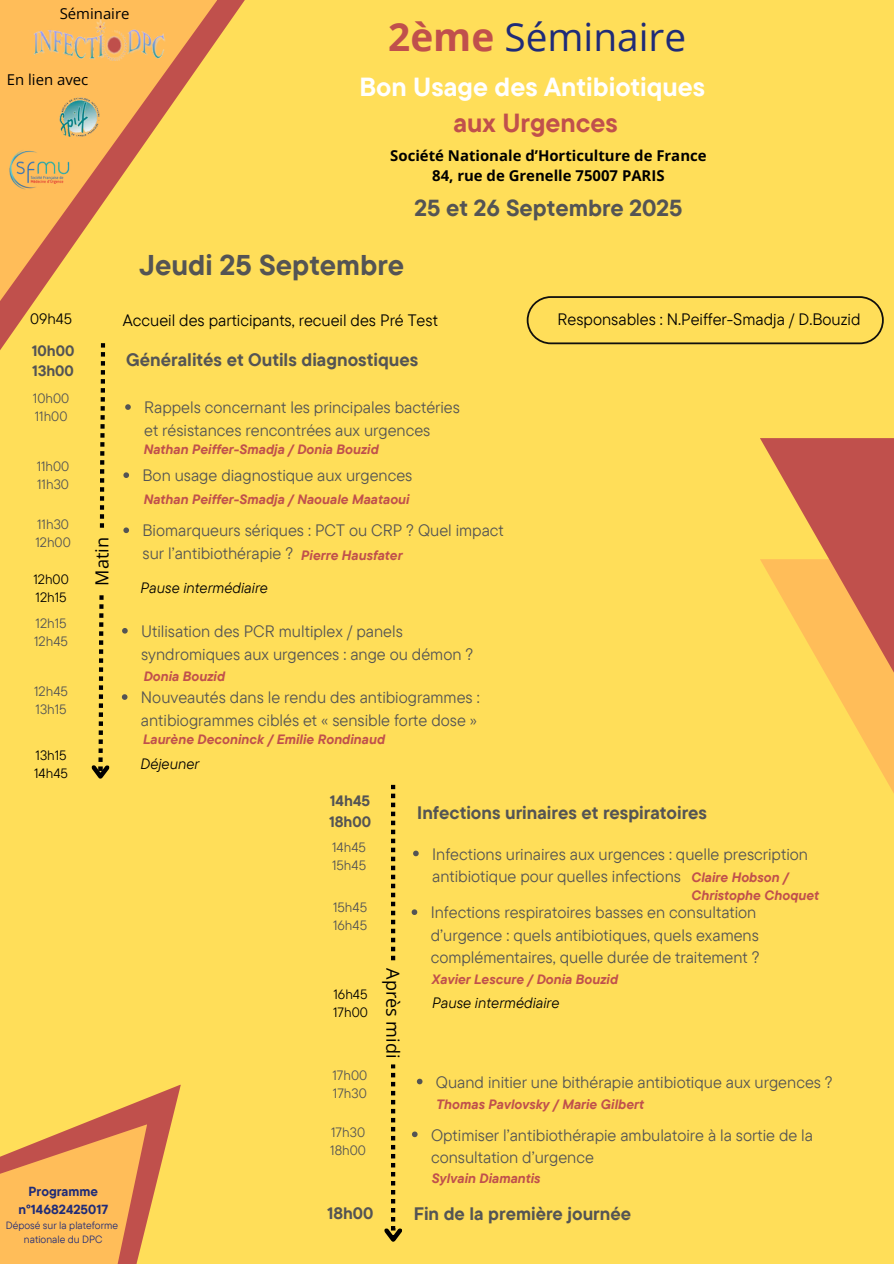
<style>
.page{position:relative;width:894px;height:1264px;background:#fff}
.page>*{position:absolute;margin:0;border:0;box-sizing:border-box;transform-origin:0 0}
.t1{font:38.85px "Open Sans";color:#1f2b78}
.t2{font:700 28.5px "TT Commons Pro";color:#545454}
.t3{font:700 26.1px/36px "TT Commons Pro";color:#fff;text-align:center}
.t4{font:700 23.1px "TT Commons Pro";color:#545454}
.t5{font:700 18px "TT Commons Pro";color:#545454}
.t6{font:18px "Open Sans";color:#000}
.t7{font:16.5px/22.5px "TT Commons Pro";color:#545454}
.t8{font:16.5px "TT Commons Pro";color:#000}
.t9{font:700 16.5px "TT Commons Pro";color:#545454}
.t10{font:italic 15px "TT Commons Pro";color:#000}
.t11{font:700 15px/20.2px "TT Commons Pro";color:#545454}
.t12{font:15px "TT Commons Pro";color:#000}
.t13{font:700 14.85px/20.5px "Open Sans";color:#000;text-align:center}
.t14{font:14.85px "Open Sans";color:#000}
.t15{font:italic 700 13.5px/18px "TT Commons Pro";color:#c0504c}
.t16{font:13.5px/18px "TT Commons Pro";color:#545454}
.t17{font:13.5px "TT Commons Pro";color:#000}
.t18{font:700 13.2px/17.5px "TT Commons Pro";color:#1f2b78;text-align:center}
.t19{font:10.5px "TT Commons Pro";color:#1f2b78}
.s1{font-weight:700;color:#c0504c}
.s2{color:#c0504c}
</style>
<div class="page">
<div style="left:0;top:0;width:893px;height:1263px;background:#ffde59"></div>
<svg style="left:413px;top:850px;width:5px;height:6px"></svg>
<svg style="left:411px;top:909px;width:6px;height:6px"></svg>
<svg style="left:412px;top:1131px;width:5px;height:6px"></svg>
<svg style="left:384px;top:784px;width:18px;height:457px"></svg>
<svg style="left:417px;top:1078px;width:5px;height:6px"></svg>
<svg style="left:824px;top:672px;width:69px;height:120px"></svg>
<svg style="left:760px;top:438px;width:133px;height:234px"></svg>
<svg style="left:0;top:1084px;width:181px;height:179px"></svg>
<svg style="left:91px;top:363px;width:18px;height:415px"></svg>
<svg style="left:125px;top:404px;width:6px;height:6px"></svg>
<svg style="left:123px;top:472px;width:6px;height:6px"></svg>
<svg style="left:123px;top:527px;width:6px;height:6px"></svg>
<svg style="left:122px;top:628px;width:6px;height:5px"></svg>
<svg style="left:122px;top:694px;width:5px;height:6px"></svg>
<svg style="left:526px;top:296px;width:357px;height:48px"></svg>
<svg style="left:0;top:0;width:245px;height:363px"></svg>
<svg style="left:0;top:0;width:217px;height:301px"></svg>
<img style="left:54px;top:89px;width:55px;height:53px">
<img style="left:29px;top:18px;width:145px;height:42px">
<img style="left:9px;top:146px;width:64px;height:47px">
<h6 class="t14" style="left:60px;top:4px;width:71px">Séminaire</h6>
<h4 class="t14" style="left:7px;top:70px;width:83px">En lien avec</h4>
<h6 class="t1" style="left:388px;top:10px;width:299px"><span class="s1">2ème</span> Séminaire</h6>
<p class="t3" style="left:359px;top:68px;width:347px">Bon Usage des Antibiotiques <span class="s2">aux Urgences</span></p>
<p class="t13" style="left:390px;top:145px;width:318px">Société Nationale d’Horticulture de France<br>84, rue de Grenelle 75007 PARIS</p>
<p class="t4" style="left:414px;top:192px;width:269px">25 et 26 Septembre 2025</p>
<h5 class="t2" style="left:139px;top:247px;width:266px">Jeudi 25 Septembre</h5>
<p class="t12" style="left:30px;top:309px;width:43px">09h45</p>
<p class="t8" style="left:123px;top:309px;width:316px">Accueil des participants, recueil des Pré Test</p>
<p class="t11" style="left:32px;top:340px;width:44px">10h00<br>13h00</p>
<h6 class="t5" style="left:126px;top:348px;width:293px">Généralités et Outils diagnostiques</h6>
<p class="t7" style="left:144px;top:396px;width:317px">Rappels concernant les principales bactéries et résistances rencontrées aux urgences</p>
<p class="t16" style="left:33px;top:389px;width:38px">10h00<br>11h00</p>
<p class="t16" style="left:37px;top:457px;width:34px">11h00<br>11h30</p>
<h4 class="t16" style="left:37px;top:514px;width:33px">11h30</h4>
<p class="t16" style="left:35px;top:532px;width:37px">12h00</p>
<p class="t17" style="left:33px;top:570px;width:37px">12h00</p>
<h6 class="t17" style="left:36px;top:588px;width:33px">12h15</h6>
<p class="t16" style="left:36px;top:614px;width:33px">12h15</p>
<p class="t16" style="left:34px;top:632px;width:35px">12h45</p>
<p class="t16" style="left:34px;top:682px;width:35px">12h45</p>
<p class="t16" style="left:36px;top:700px;width:33px">13h15</p>
<p class="t17" style="left:36px;top:746px;width:33px">13h15</p>
<p class="t17" style="left:34px;top:764px;width:35px">14h45</p>
<p class="t6" style="left:89px;top:585px;width:50px;rotate:-90deg">Matin</p>
<p class="t15" style="left:144px;top:440px;width:236px">Nathan Peiffer-Smadja / Donia Bouzid</p>
<p class="t7" style="left:142px;top:464px;width:271px">Bon usage diagnostique aux urgences</p>
<p class="t15" style="left:144px;top:490px;width:267px">Nathan Peiffer-Smadja / Naouale Maataoui</p>
<h6 class="t7" style="left:142px;top:519px;width:363px">Biomarqueurs sériques : PCT ou CRP ? Quel impact sur l’antibiothérapie ?</h6>
<p class="t15" style="left:301px;top:545px;width:103px">Pierre Hausfater</p>
<p class="t10" style="left:140px;top:578px;width:129px">Pause intermédiaire</p>
<p class="t7" style="left:141px;top:619px;width:333px">Utilisation des PCR multiplex / panels syndromiques aux urgences : ange ou démon ?</p>
<p class="t15" style="left:144px;top:667px;width:83px">Donia Bouzid</p>
<h6 class="t7" style="left:141px;top:685px;width:340px">Nouveautés dans le rendu des antibiogrammes : antibiogrammes ciblés et « sensible forte dose »</h6>
<p class="t15" style="left:143px;top:730px;width:243px">Laurène Deconinck / Emilie Rondinaud</p>
<p class="t10" style="left:140px;top:754px;width:60px">Déjeuner</p>
<p class="t8" style="left:557px;top:308px;width:304px">Responsables : N.Peiffer-Smadja / D.Bouzid</p>
<p class="t11" style="left:329px;top:790px;width:43px">14h45<br>18h00</p>
<p class="t5" style="left:417px;top:800px;width:291px">Infections urinaires et respiratoires</p>
<p class="t7" style="left:432px;top:842px;width:377px">Infections urinaires aux urgences : quelle prescription antibiotique pour quelles infections</p>
<h1 class="t16" style="left:332px;top:837px;width:35px">14h45</h1>
<h2 class="t16" style="left:332px;top:855px;width:36px">15h45</h2>
<p class="t15" style="left:691px;top:867px;width:129px">Claire Hobson /<br>Christophe Choquet</p>
<h3 class="t16" style="left:333px;top:897px;width:36px">15h45</h3>
<h2 class="t16" style="left:333px;top:915px;width:36px">16h45</h2>
<h6 class="t7" style="left:430px;top:900px;width:330px">Infections respiratoires basses en consultation d’urgence : quels antibiotiques, quels examens complémentaires, quelle durée de traitement ?</h6>
<p class="t6" style="left:405px;top:968px;width:91px;rotate:90deg">Après midi</p>
<p class="t15" style="left:432px;top:970px;width:188px">Xavier Lescure / Donia Bouzid</p>
<p class="t17" style="left:333px;top:985px;width:36px">16h45</p>
<h5 class="t17" style="left:333px;top:1003px;width:36px">17h00</h5>
<p class="t10" style="left:432px;top:993px;width:129px">Pause intermédiaire</p>
<p class="t18" style="left:18px;top:1182px;width:91px">Programme n°14682425017</p>
<p class="t19" style="left:6px;top:1218px;width:114px">Déposé sur la plateforme</p>
<h6 class="t19" style="left:24px;top:1232px;width:80px">nationale du DPC</h6>
<h6 class="t16" style="left:332px;top:1065px;width:36px">17h00</h6>
<p class="t16" style="left:333px;top:1083px;width:35px">17h30</p>
<h6 class="t16" style="left:331px;top:1123px;width:35px">17h30</h6>
<h4 class="t16" style="left:330px;top:1141px;width:37px">18h00</h4>
<p class="t7" style="left:436px;top:1070px;width:398px">Quand initier une bithérapie antibiotique aux urgences ?</p>
<h6 class="t15" style="left:436px;top:1095px;width:209px">Thomas Pavlovsky / Marie Gilbert</h6>
<p class="t7" style="left:431px;top:1123px;width:383px">Optimiser l’antibiothérapie ambulatoire à la sortie de la consultation d’urgence</p>
<p class="t15" style="left:432px;top:1168px;width:110px">Sylvain Diamantis</p>
<p class="t9" style="left:327px;top:1202px;width:48px">18h00</p>
<p class="t5" style="left:413px;top:1202px;width:219px">Fin de la première journée</p>
</div>
